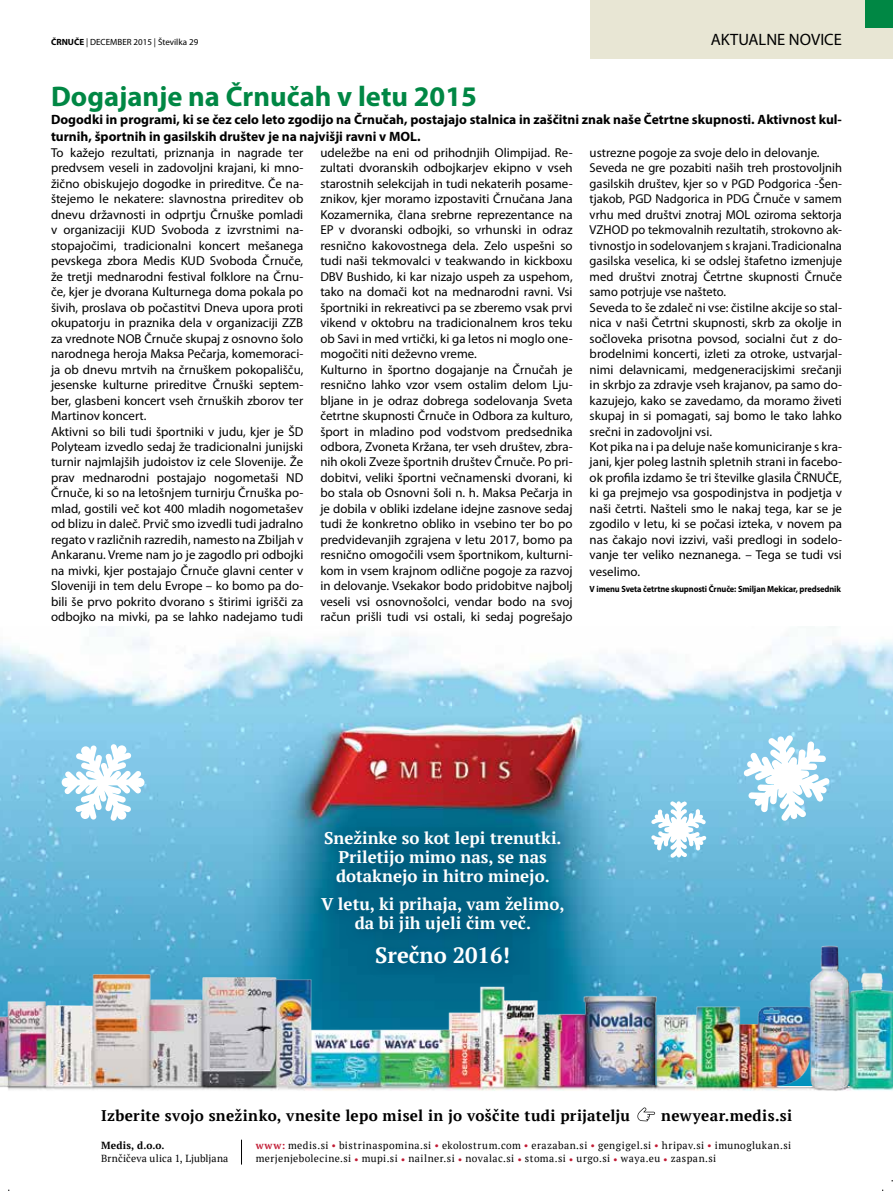
<style>
.page{position:relative;width:893px;height:1191px;background:#fff}
.page>*{position:absolute;margin:0;border:0;box-sizing:border-box;transform-origin:0 0}
.t1{font:700 28.5px "Myriad Pro";color:#008744}
.t2{font:700 22.05px "PT Serif";color:#fff}
.t3{font:700 16.95px/19px "PT Serif";color:#fff;text-align:center}
.t4{font:16.5px "Myriad Pro";color:#000}
.t5{font:700 15.45px "PT Serif";letter-spacing:.015em;color:#000}
.t6{font:700 13.5px/16.5px "Myriad Pro";color:#000}
.t7{font:12.9px/15.5px "Myriad Pro";color:#000}
.t8{font:10.35px/13.2px "PT Serif";letter-spacing:.035em;color:#000}
.t9{font:10.35px "PT Serif";letter-spacing:.015em;color:#000}
.t10{font:700 10.35px "PT Serif";letter-spacing:.02em;color:#000}
.t11{font:700 9px "Myriad Pro";letter-spacing:-.01em;color:#000;scale:.93 1}
.t12{font:9px "Myriad Pro";color:#000}
.s1{font-weight:700}
.s2{font-weight:700;color:#c11a33}
.s3{color:#c11a33}
</style>
<div class="page">
<div style="left:590px;top:0;width:303px;height:59px;background:#e8e6d4"></div>
<img style="left:0;top:626px;width:893px;height:286px">
<svg style="left:62px;top:744px;width:83px;height:76px"></svg>
<svg style="left:743px;top:735px;width:87px;height:85px"></svg>
<svg style="left:651px;top:801px;width:55px;height:57px"></svg>
<div style="left:313px;top:821px;width:266px;height:158px;background:#00436c;opacity:.75"></div>
<img style="left:0;top:912px;width:893px;height:179px">
<svg style="left:241px;top:1139px;width:1px;height:25px"></svg>
<svg style="left:637px;top:1107px;width:18px;height:14px"></svg>
<div style="left:865px;top:0;width:28px;height:28px;background:#008744"></div>
<p class="t12" style="left:51px;top:37px;width:149px"><span class="s1">ČRNUČE</span> | DECEMBER 2015 | Številka 29</p>
<p class="t4" style="left:711px;top:31px;width:133px">AKTUALNE NOVICE</p>
<h1 class="t1" style="left:51px;top:78px;width:428px">Dogajanje na Črnučah v letu 2015</h1>
<p class="t6" style="left:51px;top:111px;width:792px">Dogodki in programi, ki se čez celo leto zgodijo na Črnučah, postajajo stalnica in zaščitni znak naše Četrtne skupnosti. Aktivnost kul&shy;turnih, športnih in gasilskih društev je na najvišji ravni v MOL.</p>
<p class="t7" style="left:51px;top:145px;width:254px">To kažejo rezultati, priznanja in nagrade ter predvsem veseli in zadovoljni krajani, ki mno&shy;žično obiskujejo dogodke in prireditve. Če na&shy;štejemo le nekatere: slavnostna prireditev ob dnevu državnosti in odprtju Črnuške pomladi v organizaciji KUD Svoboda z izvrstnimi na&shy;stopajočimi, tradicionalni koncert mešanega pevskega zbora Medis KUD Svoboda Črnuče, že tretji mednarodni festival folklore na Črnu&shy;če, kjer je dvorana Kulturnega doma pokala po šivih, proslava ob počastitvi Dneva upora proti okupatorju in praznika dela v organizaciji ZZB za vrednote NOB Črnuče skupaj z osnovno šolo narodnega heroja Maksa Pečarja, komemoraci&shy;ja ob dnevu mrtvih na črnuškem pokopališču, jesenske kulturne prireditve Črnuški septem&shy;ber, glasbeni koncert vseh črnuških zborov ter Martinov koncert.<br>Aktivni so bili tudi športniki v judu, kjer je ŠD Polyteam izvedlo sedaj že tradicionalni junijski turnir najmlajših judoistov iz cele Slovenije. Že prav mednarodni postajajo nogometaši ND Črnuče, ki so na letošnjem turnirju Črnuška po&shy;mlad, gostili več kot 400 mladih nogometašev od blizu in daleč. Prvič smo izvedli tudi jadralno regato v različnih razredih, namesto na Zbiljah v Ankaranu. Vreme nam jo je zagodlo pri odbojki na mivki, kjer postajajo Črnuče glavni center v Sloveniji in tem delu Evrope – ko bomo pa do&shy;bili še prvo pokrito dvorano s štirimi igrišči za odbojko na mivki, pa se lahko nadejamo tudi</p>
<p class="t7" style="left:320px;top:145px;width:254px">udeležbe na eni od prihodnjih Olimpijad. Re&shy;zultati dvoranskih odbojkarjev ekipno v vseh starostnih selekcijah in tudi nekaterih posame&shy;znikov, kjer moramo izpostaviti Črnučana Jana Kozamernika, člana srebrne reprezentance na EP v dvoranski odbojki, so vrhunski in odraz resnično kakovostnega dela. Zelo uspešni so tudi naši tekmovalci v teakwando in kickboxu DBV Bushido, ki kar nizajo uspeh za uspehom, tako na domači kot na mednarodni ravni. Vsi športniki in rekreativci pa se zberemo vsak prvi vikend v oktobru na tradicionalnem kros teku ob Savi in med vrtički, ki ga letos ni moglo one&shy;mogočiti niti deževno vreme.<br>Kulturno in športno dogajanje na Črnučah je resnično lahko vzor vsem ostalim delom Lju&shy;bljane in je odraz dobrega sodelovanja Sveta četrtne skupnosti Črnuče in Odbora za kulturo, šport in mladino pod vodstvom predsednika odbora, Zvoneta Kržana, ter vseh društev, zbra&shy;nih okoli Zveze športnih društev Črnuče. Po pri&shy;dobitvi, veliki športni večnamenski dvorani, ki bo stala ob Osnovni šoli n. h. Maksa Pečarja in je dobila v obliki izdelane idejne zasnove sedaj tudi že konkretno obliko in vsebino ter bo po predvidevanjih zgrajena v letu 2017, bomo pa resnično omogočili vsem športnikom, kulturni&shy;kom in vsem krajnom odlične pogoje za razvoj in delovanje. Vsekakor bodo pridobitve najbolj veseli vsi osnovnošolci, vendar bodo na svoj račun prišli tudi vsi ostali, ki sedaj pogrešajo</p>
<p class="t7" style="left:590px;top:145px;width:254px">ustrezne pogoje za svoje delo in delovanje.<br>Seveda ne gre pozabiti naših treh prostovoljnih gasilskih društev, kjer so v PGD Podgorica -Šen&shy;tjakob, PGD Nadgorica in PDG Črnuče v samem vrhu med društvi znotraj MOL oziroma sektorja VZHOD po tekmovalnih rezultatih, strokovno ak&shy;tivnostjo in sodelovanjem s krajani. Tradicionalna gasilska veselica, ki se odslej štafetno izmenjuje med društvi znotraj Četrtne skupnosti Črnuče samo potrjuje vse našteto.<br>Seveda to še zdaleč ni vse: čistilne akcije so stal&shy;nica v naši Četrtni skupnosti, skrb za okolje in sočloveka prisotna povsod, socialni čut z do&shy;brodelnimi koncerti, izleti za otroke, ustvarjal&shy;nimi delavnicami, medgeneracijskimi srečanji in skrbjo za zdravje vseh krajanov, pa samo do&shy;kazujejo, kako se zavedamo, da moramo živeti skupaj in si pomagati, saj bomo le tako lahko srečni in zadovoljni vsi.<br>Kot pika na i pa deluje naše komuniciranje s kra&shy;jani, kjer poleg lastnih spletnih strani in facebo&shy;ok profila izdamo še tri številke glasila ČRNUČE, ki ga prejmejo vsa gospodinjstva in podjetja v naši četrti. Našteli smo le nakaj tega, kar se je zgodilo v letu, ki se počasi izteka, v novem pa nas čakajo novi izzivi, vaši predlogi in sodelo&shy;vanje ter veliko neznanega. – Tega se tudi vsi veselimo.</p>
<p class="t11" style="left:590px;top:583px;width:272px">V imenu Sveta četrtne skupnosti Črnuče: Smiljan Mekicar, predsednik</p>
<h3 class="t3" style="left:324px;top:828px;width:239px">Snežinke so kot lepi trenutki.<br>Priletijo mimo nas, se nas dotaknejo in hitro minejo.</h3>
<h3 class="t3" style="left:321px;top:894px;width:245px">V letu, ki prihaja, vam želimo, da bi jih ujeli čim več.</h3>
<h2 class="t2" style="left:375px;top:940px;width:136px">Srečno 2016!</h2>
<p class="t5" style="left:101px;top:1105px;width:530px">Izberite svojo snežinko, vnesite lepo misel in jo voščite tudi prijatelju</p>
<p class="t5" style="left:661px;top:1105px;width:132px">newyear.medis.si</p>
<p class="t10" style="left:101px;top:1138px;width:65px">Medis, d.o.o.</p>
<p class="t9" style="left:101px;top:1151px;width:129px">Brnčičeva ulica 1, Ljubljana</p>
<p class="t8" style="left:256px;top:1138px;width:537px"><span class="s2">www:</span> medis.si <span class="s3">•</span> bistrinaspomina.si <span class="s3">•</span> ekolostrum.com <span class="s3">•</span> erazaban.si <span class="s3">•</span> gengigel.si <span class="s3">•</span> hripav.si <span class="s3">•</span> imunoglukan.si merjenjebolecine.si <span class="s3">•</span> mupi.si <span class="s3">•</span> nailner.si <span class="s3">•</span> novalac.si <span class="s3">•</span> stoma.si <span class="s3">•</span> urgo.si <span class="s3">•</span> waya.eu <span class="s3">•</span> zaspan.si</p>
</div>
